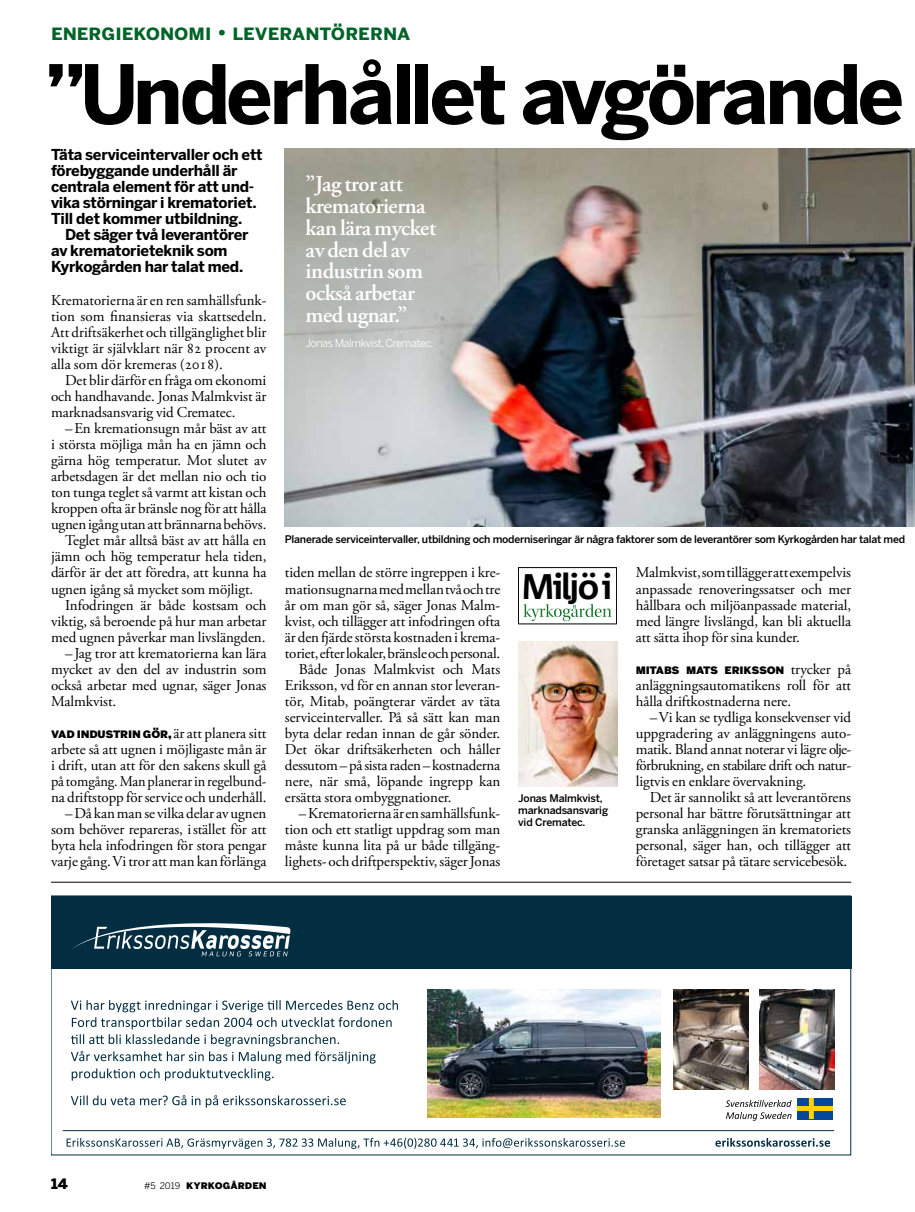
<style>
.page{position:relative;width:915px;height:1212px;background:#fff}
.page>*{position:absolute;margin:0;border:0;box-sizing:border-box;transform-origin:0 0}
.t1{font:700 81px "Benton Sans";letter-spacing:-.055em;color:#000}
.t2{font:700 35.25px "Corpid Office";color:#000}
.t3{font:600 22.5px/21.8px "Adobe Garamond Pro";letter-spacing:-.02em;color:#fff}
.t4{font:700 21px "Benton Sans";color:#006327}
.t5{font:15px/16px "Adobe Garamond Pro";letter-spacing:-.005em;color:#000;text-align:justify}
.t6{font:700 15px/16px "Benton Sans";letter-spacing:-.015em;color:#000}
.t7{font:900 14.25px "Benton Sans";color:#000}
.t8{font:900 12.75px "Benton Sans";letter-spacing:-.015em;color:#000}
.t9{font:900 11.25px "Benton Sans";color:#000}
.t10{font:10.8px "Benton Sans";letter-spacing:-.045em;color:#fff}
.t11{font:500 10.5px/11.9px "Benton Sans";letter-spacing:-.025em;color:#000}
.s1{font-family:"Adobe Garamond Pro";font-weight:400;font-size:15px}
.s2{font-size:32.55px}
.s3{font-weight:400;font-size:9px}
</style>
<div class="page">
<svg style="left:67px;top:1138px;width:762px;height:11px"></svg>
<hr style="left:63px;top:1130px;width:770px;height:1px;background:#032e42">
<img style="left:427px;top:989px;width:233px;height:128px">
<img style="left:759px;top:990px;width:75px;height:99px">
<img style="left:673px;top:990px;width:75px;height:99px">
<svg style="left:71px;top:1095px;width:274px;height:13px"></svg>
<svg style="left:71px;top:1000px;width:327px;height:81px"></svg>
<div style="left:51px;top:896px;width:799px;height:73px;background:#032e42"></div>
<svg style="left:72px;top:923px;width:218px;height:33px"></svg>
<div style="left:797px;top:1098px;width:35px;height:21px;background:#054798"></div>
<div style="left:797px;top:1106px;width:35px;height:5px;background:#ffd300"></div>
<div style="left:808px;top:1098px;width:5px;height:21px;background:#ffd300"></div>
<svg style="left:725px;top:1100px;width:66px;height:21px"></svg>
<hr style="left:51px;top:882px;width:799px;height:1px;background:#000">
<img style="left:285px;top:148px;width:629px;height:379px">
<img style="left:518px;top:641px;width:99px;height:145px">
<svg style="left:523px;top:604px;width:88px;height:17px"></svg>
<div style="left:518px;top:567px;width:98px;height:57px;border:1px solid #000"></div>
<h3 class="t4" style="left:51px;top:19px;width:360px">energiekonomi • leverantörerna</h3>
<h1 class="t1" style="left:45px;top:44px;width:860px">”Underhållet avgörande</h1>
<p class="t6" style="left:51px;top:147px;width:213px">Täta serviceintervaller och ett förebyggande underhåll är centrala element för att und&shy;vika störningar i krematoriet.<br>Till det kommer utbildning.</p>
<p class="t6" style="left:51px;top:227px;width:199px;text-indent:14px">Det säger två leverantörer av krematorieteknik som<br>Kyrkogården har talat med.</p>
<p class="t5" style="left:51px;top:292px;width:217px">Krematorierna är en ren samhällsfunk&shy;tion som finansieras via skattsedeln.<br>Att driftsäkerhet och tillgänglighet blir viktigt är självklart när 82 procent av alla som dör kremeras (2018).</p>
<p class="t5" style="left:51px;top:373px;width:217px;text-indent:14px">Det blir därför en fråga om ekonomi och handhavande. Jonas Malmkvist är marknadsansvarig vid Crematec.</p>
<p class="t5" style="left:65px;top:421px;width:203px">–En kremationsugn mår bäst av att</p>
<p class="t5" style="left:51px;top:437px;width:217px">i största möjliga mån ha en jämn och</p>
<p class="t5" style="left:51px;top:453px;width:217px">gärna hög temperatur. Mot slutet av</p>
<p class="t5" style="left:51px;top:469px;width:217px">arbetsdagen är det mellan nio och tio</p>
<p class="t5" style="left:51px;top:485px;width:217px">ton tunga teglet så varmt att kistan och</p>
<p class="t5" style="left:51px;top:501px;width:217px">kroppen ofta är bränsle nog för att hålla</p>
<p class="t5" style="left:51px;top:517px;width:217px">ugnen igång utan att brännarna behövs.</p>
<p class="t5" style="left:65px;top:533px;width:203px">Teglet mår alltså bäst av att hålla en</p>
<p class="t5" style="left:51px;top:549px;width:217px">jämn och hög temperatur hela tiden,</p>
<p class="t5" style="left:51px;top:565px;width:217px">därför är det att föredra, att kunna ha</p>
<p class="t5" style="left:51px;top:581px;width:204px">ugnen igång så mycket som möjligt.</p>
<p class="t5" style="left:65px;top:597px;width:203px">Infodringen är både kostsam och</p>
<p class="t5" style="left:51px;top:613px;width:217px">viktig, så beroende på hur man arbetar</p>
<p class="t5" style="left:51px;top:629px;width:216px">med ugnen påverkar man livslängden.</p>
<p class="t5" style="left:65px;top:645px;width:203px">–Jag tror att krematorierna kan lära</p>
<p class="t5" style="left:51px;top:661px;width:217px">mycket av den del av industrin som</p>
<p class="t5" style="left:51px;top:677px;width:217px">också arbetar med ugnar, säger Jonas</p>
<p class="t5" style="left:51px;top:694px;width:67px">Malmkvist.</p>
<p class="t8" style="left:51px;top:725px;width:217px">VAD INDUSTRIN GÖR, <span class="s1">är att planera sitt</span></p>
<p class="t5" style="left:51px;top:742px;width:217px;text-align:right">arbete så att ugnen i möjligaste mån är i drift, utan att för den sakens skull gå på tomgång. Man planerar in regelbund&shy;na driftstopp för service och underhåll. –Då kan man se vilka delar av ugnen som behöver repareras, istället för att byta hela infodringen för stora pengar varje gång. Vi tror att man kan förlänga</p>
<h3 class="t3" style="left:305px;top:173px;width:132px">”Jag tror att krematorierna kan lära mycket av den del av industrin som också arbetar med ugnar.”</h3>
<p class="t10" style="left:305px;top:336px;width:129px">Jonas Malmkvist, Crematec.</p>
<p class="t11" style="left:285px;top:533px;width:621px">Planerade serviceintervaller, utbildning och moderniseringar är några faktorer som de leverantörer som Kyrkogården har talat med</p>
<p class="t5" style="left:285px;top:565px;width:217px">tiden mellan de större ingreppen i kre-</p>
<p class="t5" style="left:285px;top:581px;width:217px">mationsugnarna med mellan två och tre</p>
<p class="t5" style="left:285px;top:597px;width:217px">år om man gör så, säger Jonas Malm-</p>
<p class="t5" style="left:285px;top:613px;width:217px">kvist, och tillägger att infodringen ofta</p>
<p class="t5" style="left:285px;top:629px;width:217px">är den fjärde största kostnaden i krema-</p>
<p class="t5" style="left:285px;top:645px;width:217px">toriet, efter lokaler, bränsle och personal.</p>
<p class="t5" style="left:299px;top:661px;width:203px">Både Jonas Malmkvist och Mats</p>
<p class="t5" style="left:285px;top:677px;width:217px">Eriksson, vd för en annan stor leveran-</p>
<p class="t5" style="left:285px;top:694px;width:217px">tör, Mitab, poängterar värdet av täta</p>
<p class="t5" style="left:285px;top:710px;width:217px">serviceintervaller. På så sätt kan man</p>
<p class="t5" style="left:285px;top:726px;width:217px">byta delar redan innan de går sönder.</p>
<p class="t5" style="left:285px;top:742px;width:217px">Det ökar driftsäkerheten och håller</p>
<p class="t5" style="left:285px;top:758px;width:217px">dessutom – på sista raden – kostnaderna</p>
<p class="t5" style="left:285px;top:774px;width:217px">nere, när små, löpande ingrepp kan</p>
<p class="t5" style="left:285px;top:790px;width:168px">ersätta stora ombyggnationer.</p>
<p class="t5" style="left:299px;top:806px;width:203px">–Krematorierna är en samhällsfunk-</p>
<p class="t5" style="left:285px;top:822px;width:217px">tion och ett statligt uppdrag som man</p>
<p class="t5" style="left:285px;top:838px;width:217px">måste kunna lita på ur både tillgäng-</p>
<p class="t5" style="left:285px;top:854px;width:217px">lighets- och driftperspektiv, säger Jonas</p>
<h2 class="t2" style="left:521px;top:568px;width:92px">Mil<span class="s2">j</span>ö i</h2>
<p class="t11" style="left:518px;top:792px;width:91px">Jonas Malmkvist, marknadsansvarig vid Crematec.</p>
<p class="t5" style="left:635px;top:565px;width:217px">Malmkvist, som tillägger att exempelvis anpassade renoveringssatser och mer hållbara och miljöanpassade material, med längre livslängd, kan bli aktuella att sätta ihop för sina kunder.</p>
<p class="t8" style="left:635px;top:661px;width:217px">MITABS MATS ERIKSSON <span class="s1">trycker på</span></p>
<p class="t5" style="left:635px;top:677px;width:217px">anläggningsautomatikens roll för att hålla driftkostnaderna nere.</p>
<p class="t5" style="left:635px;top:710px;width:217px;text-indent:14px">–Vi kan se tydliga konsekvenser vid uppgradering av anläggningens auto&shy;matik. Bland annat noterar vi lägre olje&shy;förbrukning, en stabilare drift och natur&shy;ligtvis en enklare övervakning.</p>
<p class="t5" style="left:635px;top:790px;width:217px;text-indent:14px">Det är sannolikt så att leverantörens personal har bättre förutsättningar att granska anläggningen än krematoriets personal, säger han, och tillägger att företaget satsar på tätare servicebesök.</p>
<p class="t7" style="left:51px;top:1175px;width:18px">14</p>
<p class="t9" style="left:144px;top:1178px;width:124px"><span class="s3">#5 2019</span> KYRKOGÅRDEN</p>
</div>
